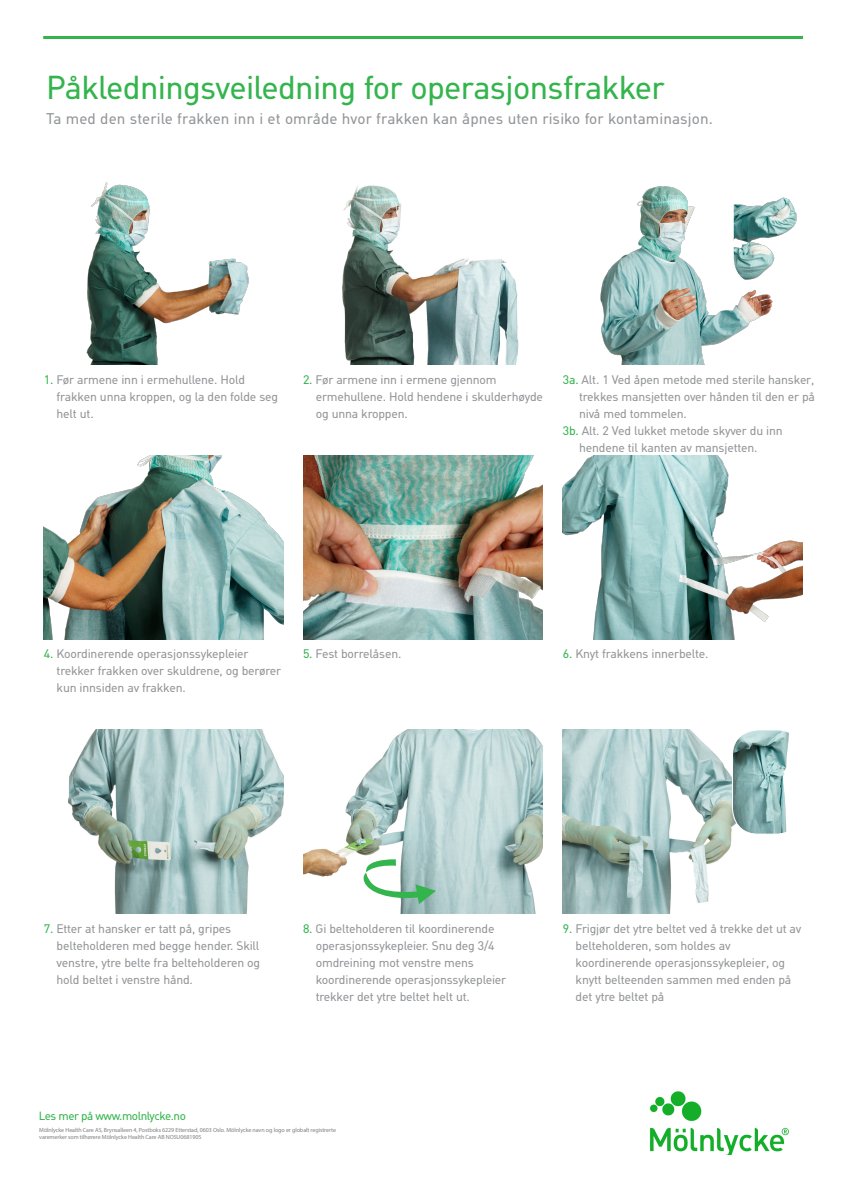
<style>
.page{position:relative;width:842px;height:1191px;background:#fff}
.page>*{position:absolute;margin:0;border:0;box-sizing:border-box;transform-origin:0 0}
.Heading01{font:32px "MHC Din";letter-spacing:-.02em;color:#34b44d}
.Body01{font:15px "MHC Din";letter-spacing:.005em;color:#939598}
.Body02{font:12px/17px "MHC Din";letter-spacing:-.015em;color:#939598}
.Body03{font:12px/17px "MHC Din";letter-spacing:-.015em;color:#939598;text-align:justify}
.Bröd{font:11.5px "MHC Din";letter-spacing:-.035em;color:#34b44d}
.Bröd-2{font:6px/7px "Myriad Pro";letter-spacing:-.01em;color:#808083}
.s1{color:#34b44d}
</style>
<div class="page">
<img style="left:600px;top:186px;width:173px;height:178px">
<img style="left:563px;top:455px;width:240px;height:184px">
<img style="left:43px;top:455px;width:240px;height:184px">
<img style="left:733px;top:186px;width:64px;height:98px">
<div style="left:733px;top:179px;width:71px;height:105px;border:1px solid #fff;border-radius:25px"></div>
<img style="left:303px;top:455px;width:240px;height:185px">
<img style="left:68px;top:729px;width:215px;height:185px">
<img style="left:303px;top:729px;width:240px;height:185px">
<img style="left:563px;top:729px;width:169px;height:185px">
<img style="left:342px;top:185px;width:177px;height:179px">
<img style="left:86px;top:182px;width:163px;height:182px">
<img style="left:732px;top:731px;width:58px;height:102px">
<div style="left:732px;top:729px;width:71px;height:105px;border:1px solid #fff;border-radius:25px"></div>
<svg style="left:357px;top:859px;width:79px;height:45px"></svg>
<img style="left:650px;top:1091px;width:139px;height:63px">
<hr style="left:43px;top:36px;width:760px;height:3px;background:#34b44d">
<p class="Heading01" style="left:46px;top:68px;width:620px">Påkledningsveiledning for operasjonsfrakker</p>
<p class="Body01" style="left:46px;top:110px;width:668px">Ta med den sterile frakken inn i et område hvor frakken kan åpnes uten risiko for kontaminasjon.</p>
<p class="Body02" style="left:57px;top:371px;width:223px;text-indent:-13px"><span class="s1">1.</span> Før armene inn i ermehullene. Hold frakken unna kroppen, og la den folde seg helt ut.</p>
<p class="Body02" style="left:316px;top:371px;width:229px;text-indent:-13px"><span class="s1">2.</span> Før armene inn i ermene gjennom ermehullene. Hold hendene i skulderhøyde og unna kroppen.</p>
<p class="Body03" style="left:579px;top:371px;width:237px;text-indent:-16px"><span class="s1">3a.</span> Alt. 1 Ved åpen metode med sterile hansker, trekkes mansjetten over hånden til den er på nivå med tommelen.</p>
<p class="Body03" style="left:579px;top:422px;width:205px;text-indent:-16px"><span class="s1">3b.</span> Alt. 2 Ved lukket metode skyver du inn hendene til kanten av mansjetten.</p>
<p class="Body02" style="left:57px;top:645px;width:226px;text-indent:-13px"><span class="s1">4.</span> Koordinerende operasjonssykepleier trekker frakken over skuldrene, og berører kun innsiden av frakken.</p>
<p class="Body02" style="left:303px;top:645px;width:100px"><span class="s1">5.</span> Fest borrelåsen.</p>
<p class="Body02" style="left:563px;top:645px;width:147px"><span class="s1">6.</span> Knyt frakkens innerbelte.</p>
<p class="Body02" style="left:57px;top:920px;width:205px;text-indent:-13px"><span class="s1">7.</span> Etter at hansker er tatt på, gripes belteholderen med begge hender. Skill venstre, ytre belte fra belteholderen og hold beltet i venstre hånd.</p>
<p class="Body02" style="left:316px;top:920px;width:192px;text-indent:-13px"><span class="s1">8.</span> Gi belteholderen til koordinerende operasjonssykepleier. Snu deg 3/4 omdreining mot venstre mens koordinerende operasjonssykepleier trekker det ytre beltet helt ut.</p>
<p class="Body02" style="left:576px;top:920px;width:227px;text-indent:-13px"><span class="s1">9.</span> Frigjør det ytre beltet ved å trekke det ut av belteholderen, som holdes av koordinerende operasjonssykepleier, og knytt belteenden sammen med enden på det ytre beltet på</p>
<p class="Bröd" style="left:39px;top:1109px;width:149px">Les mer på www.molnlycke.no</p>
<p class="Bröd-2" style="left:39px;top:1126px;width:298px">Mölnlycke Health Care AS, Brynsalleen 4, Postboks 6229 Etterstad, 0603 Oslo. Mölnlycke navn og logo er globalt registrerte varemerker som tilhørere Mölnlycke Health Care AB NOSU0681905</p>
</div>
